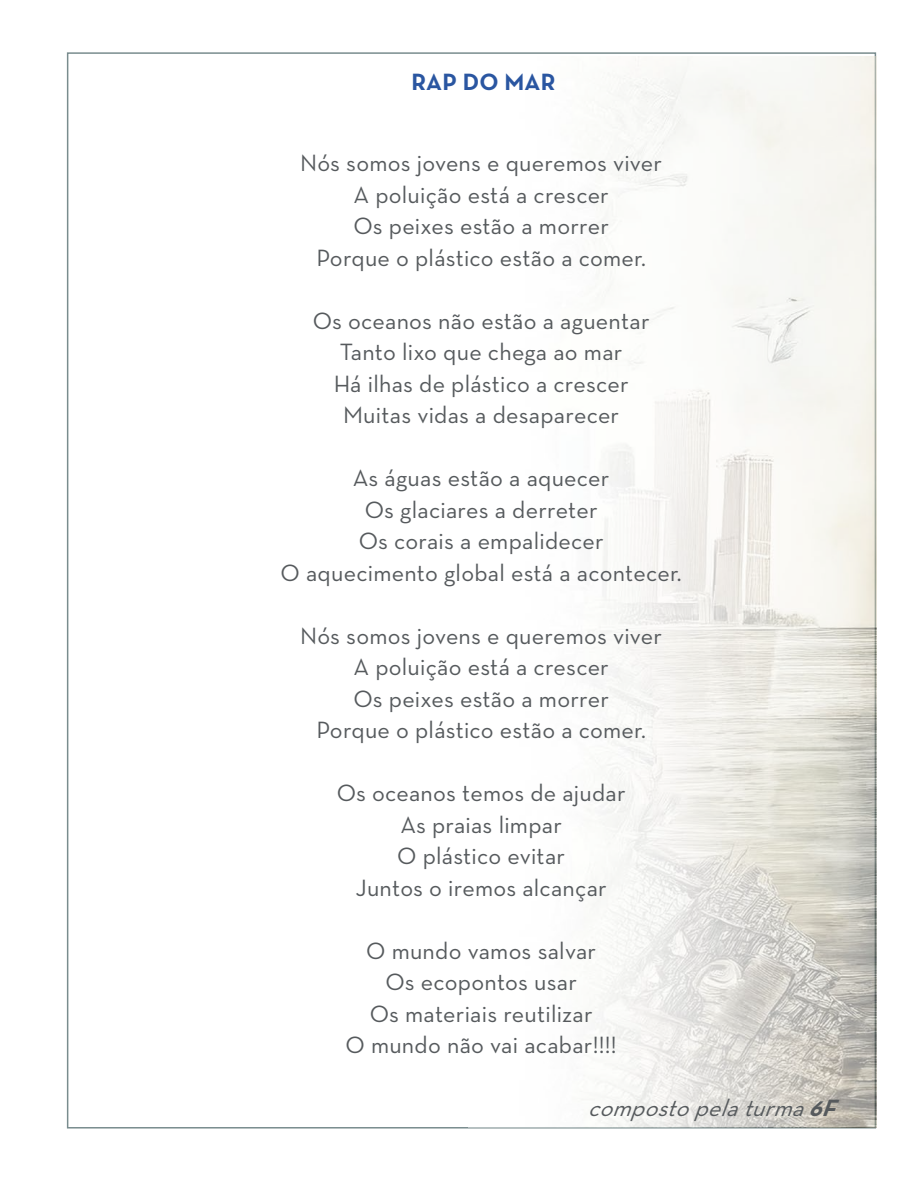
<style>
.page{position:relative;width:918px;height:1188px;background:#fff}
.page>*{position:absolute;margin:0;border:0;box-sizing:border-box;transform-origin:0 0}
.t1{font:24px "Neutra Text";letter-spacing:.01em;color:#565a5d}
.t2{font:italic 24px "Neutra Text";color:#565a5d}
.t3{font:700 24px "Neutra Text";letter-spacing:.01em;color:#2a56a1}
.s1{font-weight:700}
</style>
<div class="page">
<img style="left:468px;top:57px;width:408px;height:1071px">
<p class="t3" style="left:411px;top:67px;width:145px">RAP DO MAR</p>
<p class="t1" style="left:300px;top:149px;width:363px">Nós somos jovens e queremos viver</p>
<p class="t1" style="left:354px;top:180px;width:257px">A poluição está a crescer</p>
<p class="t1" style="left:353px;top:212px;width:257px">Os peixes estão a morrer</p>
<p class="t1" style="left:316px;top:243px;width:331px">Porque o plástico estão a comer.</p>
<p class="t1" style="left:313px;top:306px;width:338px">Os oceanos não estão a aguentar</p>
<p class="t1" style="left:340px;top:338px;width:284px">Tanto lixo que chega ao mar</p>
<p class="t1" style="left:334px;top:369px;width:297px">Há ilhas de plástico a crescer</p>
<p class="t1" style="left:343px;top:401px;width:278px">Muitas vidas a desaparecer</p>
<p class="t1" style="left:353px;top:464px;width:258px">As águas estão a aquecer</p>
<p class="t1" style="left:365px;top:495px;width:234px">Os glaciares a derreter</p>
<p class="t1" style="left:359px;top:527px;width:246px">Os corais a empalidecer</p>
<p class="t1" style="left:281px;top:558px;width:403px">O aquecimento global está a acontecer.</p>
<p class="t1" style="left:300px;top:621px;width:363px">Nós somos jovens e queremos viver</p>
<p class="t1" style="left:354px;top:653px;width:257px">A poluição está a crescer</p>
<p class="t1" style="left:353px;top:684px;width:257px">Os peixes estão a morrer</p>
<p class="t1" style="left:316px;top:716px;width:331px">Porque o plástico estão a comer.</p>
<p class="t1" style="left:337px;top:779px;width:290px">Os oceanos temos de ajudar</p>
<p class="t1" style="left:400px;top:810px;width:163px">As praias limpar</p>
<p class="t1" style="left:397px;top:842px;width:169px">O plástico evitar</p>
<p class="t1" style="left:356px;top:873px;width:253px">Juntos o iremos alcançar</p>
<p class="t1" style="left:366px;top:936px;width:232px">O mundo vamos salvar</p>
<p class="t1" style="left:385px;top:968px;width:193px">Os ecopontos usar</p>
<p class="t1" style="left:370px;top:999px;width:224px">Os materiais reutilizar</p>
<p class="t1" style="left:346px;top:1031px;width:273px">O mundo não vai acabar!!!!</p>
<p class="t2" style="left:588px;top:1094px;width:259px">compostopelaturma<span class="s1">6F</span></p>
</div>
